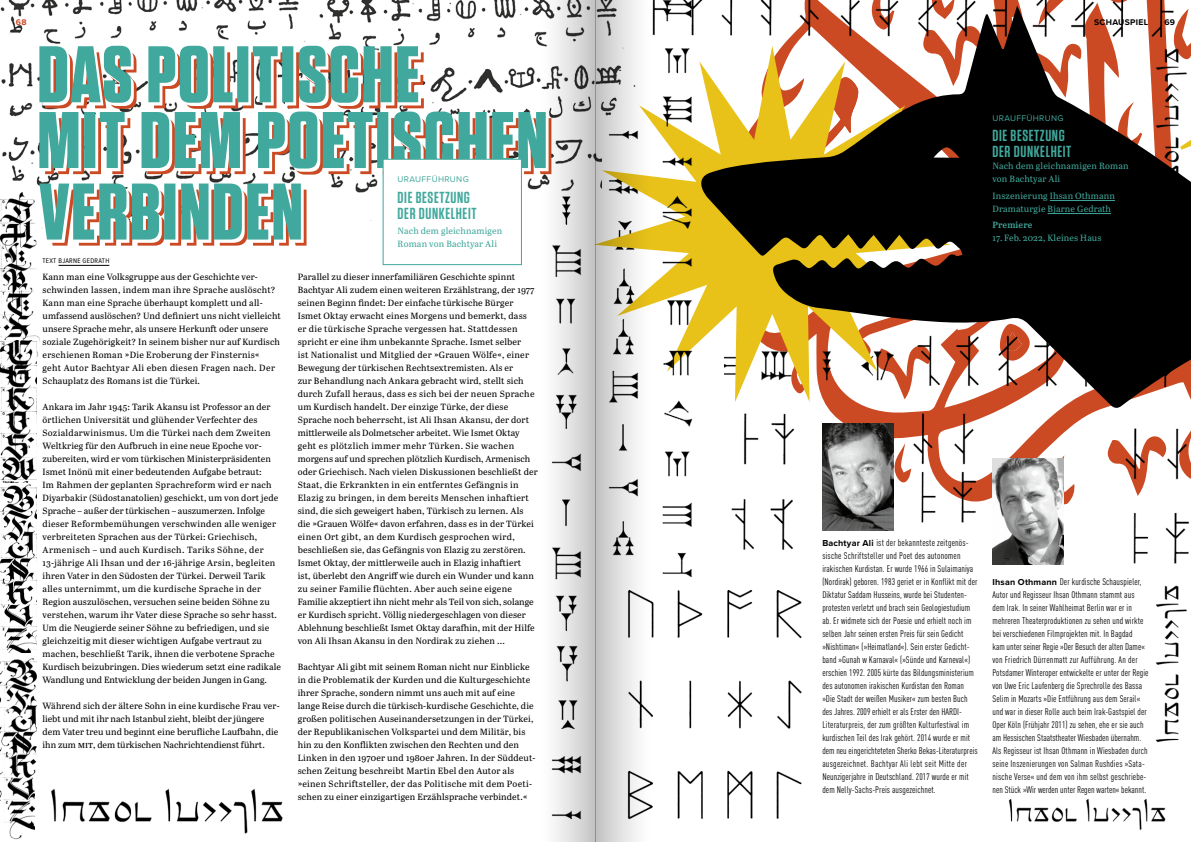
<style>
.page{position:relative;width:1191px;height:842px;background:#fff}
.page>*{position:absolute;margin:0;border:0;box-sizing:border-box;transform-origin:0 0}
.Stückinfo_Titel{font:600 16px/16.3px "Tungsten";letter-spacing:.04em;color:#40a89c}
.Stückinfos_Infos{font:600 16px/16.3px "Tungsten";letter-spacing:.04em;color:#40a89c}
.Randspalte___H2{font:condensed 9.5px/13px "DIN Pro";letter-spacing:.01em;color:#000}
.Copy{font:9px/13px "Abril Text";letter-spacing:.015em;color:#000}
.Stückinfos_Infos-2{font:9px/13px "Abril Text";letter-spacing:.015em;color:#40a89c}
.Stückinfo_Head{font:600 9px "Abril Text";color:#40a89c}
.Stückinfos_Oberzeile{font:8.6px "Proxima Nova";letter-spacing:.04em;color:#40a89c}
.t1{font:700 8.6px "Proxima Nova";letter-spacing:.04em;color:#000}
.Seitenzahl{font:700 8.6px "Proxima Nova";color:#cb4a23}
.Credit{font:7px "Proxima Nova Cond";letter-spacing:.04em;color:#000}
.s1{font-size:9.5px}
.s2{font-family:"Proxima Nova";font-weight:700;font-stretch:normal;font-size:9px}
</style>
<div class="page">
<img style="left:0;top:0;width:287px;height:186px">
<img style="left:0;top:192px;width:40px;height:187px">
<img style="left:0;top:340px;width:36px;height:143px">
<img style="left:0;top:484px;width:36px;height:169px">
<img style="left:0;top:658px;width:36px;height:182px">
<img style="left:51px;top:788px;width:232px;height:46px">
<svg style="left:822px;top:409px;width:322px;height:97px"></svg>
<img style="left:287px;top:0;width:252px;height:257px">
<img style="left:652px;top:0;width:513px;height:36px">
<img style="left:1155px;top:585px;width:32px;height:158px">
<img style="left:1008px;top:798px;width:158px;height:32px">
<img style="left:744px;top:413px;width:51px;height:52px">
<img style="left:910px;top:409px;width:71px;height:48px">
<img style="left:1123px;top:410px;width:68px;height:75px">
<img style="left:731px;top:499px;width:62px;height:51px">
<img style="left:910px;top:457px;width:75px;height:66px">
<img style="left:1123px;top:498px;width:66px;height:66px">
<img style="left:652px;top:590px;width:150px;height:229px">
<img style="left:655px;top:0;width:43px;height:578px">
<svg style="left:699px;top:6px;width:492px;height:403px"></svg>
<svg style="left:39px;top:184px;width:267px;height:62px"></svg>
<svg style="left:39px;top:46px;width:500px;height:129px"></svg>
<img style="left:822px;top:424px;width:71px;height:106px">
<img style="left:992px;top:459px;width:71px;height:106px">
<hr style="left:1050px;top:200px;width:65px;height:1px;background:#40a89c">
<hr style="left:1047px;top:213px;width:64px;height:1px;background:#40a89c">
<div style="left:383px;top:159px;width:138px;height:106px;background:#fff"></div>
<div style="left:383px;top:159px;width:139px;height:106px;border:1px solid #40a89c"></div>
<hr style="left:58px;top:265px;width:51px;height:1px;background:#000">
<svg style="left:595px;top:0;width:57px;height:842px"></svg>
<svg style="left:539px;top:0;width:56px;height:842px"></svg>
<p class="Seitenzahl" style="left:16px;top:16px;width:12px">68</p>
<p class="t1" style="left:1094px;top:16px;width:56px">SCHAUSPIEL</p>
<p class="t1" style="left:1164px;top:16px;width:12px">69</p>
<p class="Credit" style="left:43px;top:256px;width:68px">TEXT BJARNE GEDRATH</p>
<p class="Copy" style="left:43px;top:270px;width:240px">Kann man eine Volksgruppe aus der Geschichte ver&shy;schwinden lassen, indem man ihre Sprache auslöscht?<br>Kann man eine Sprache überhaupt komplett und all&shy;umfassend auslöschen? Und definiert uns nicht vielleicht unsere Sprache mehr, als unsere Herkunft oder unsere soziale Zugehörigkeit? In seinem bisher nur auf Kurdisch erschienen Roman »Die Eroberung der Finsternis«<br>geht Autor Bachtyar Ali eben diesen Fragen nach. Der Schauplatz des Romans ist die Türkei.</p>
<p class="Copy" style="left:43px;top:400px;width:240px">Ankara im Jahr 1945: Tarik Akansu ist Professor an der örtlichen Universität und glühender Verfechter des Sozialdarwinismus. Um die Türkei nach dem Zweiten Weltkrieg für den Aufbruch in eine neue Epoche vor&shy;zubereiten, wird er vom türkischen Ministerpräsidenten Ismet Inönü mit einer bedeutenden Aufgabe betraut:<br>Im Rahmen der geplanten Sprachreform wird er nach Diyarbakir (Südostanatolien) geschickt, um von dort jede Sprache – außer der türkischen – auszumerzen. Infolge dieser Reformbemühungen verschwinden alle weniger verbreiteten Sprachen aus der Türkei: Griechisch, Armenisch – und auch Kurdisch. Tariks Söhne, der 13-jährige Ali Ihsan und der 16-jährige Arsin, begleiten ihren Vater in den Südosten der Türkei. Derweil Tarik alles unternimmt, um die kurdische Sprache in der Region auszulöschen, versuchen seine beiden Söhne zu verstehen, warum ihr Vater diese Sprache so sehr hasst.<br>Um die Neugierde seiner Söhne zu befriedigen, und sie gleichzeitig mit dieser wichtigen Aufgabe vertraut zu machen, beschließt Tarik, ihnen die verbotene Sprache Kurdisch beizubringen. Dies wiederum setzt eine radikale Wandlung und Entwicklung der beiden Jungen in Gang.</p>
<p class="Copy" style="left:43px;top:699px;width:239px">Während sich der ältere Sohn in eine kurdische Frau ver&shy;liebt und mit ihr nach Istanbul zieht, bleibt der jüngere dem Vater treu und beginnt eine berufliche Laufbahn, die ihn zum <span class="s1">MIT</span>, dem türkischen Nachrichtendienst führt.</p>
<p class="Stückinfos_Oberzeile" style="left:398px;top:173px;width:73px">URAUFFÜHRUNG</p>
<p class="Stückinfos_Infos" style="left:398px;top:189px;width:80px">DIE BESETZUNG<br>DER DUNKELHEIT</p>
<p class="Stückinfos_Infos-2" style="left:398px;top:224px;width:106px">Nach dem gleichnamigen<br>Roman von Bachtyar Ali</p>
<p class="Copy" style="left:298px;top:270px;width:242px">Parallel zu dieser innerfamiliären Geschichte spinnt Bachtyar Ali zudem einen weiteren Erzählstrang, der 1977 seinen Beginn findet: Der einfache türkische Bürger Ismet Oktay erwacht eines Morgens und bemerkt, dass er die türkische Sprache vergessen hat. Stattdessen spricht er eine ihm unbekannte Sprache. Ismet selber<br>ist Nationalist und Mitglied der »Grauen Wölfe«, einer Bewegung der türkischen Rechtsextremisten. Als er<br>zur Behandlung nach Ankara gebracht wird, stellt sich durch Zufall heraus, dass es sich bei der neuen Sprache um Kurdisch handelt. Der einzige Türke, der diese Sprache noch beherrscht, ist Ali Ihsan Akansu, der dort mittlerweile als Dolmetscher arbeitet. Wie Ismet Oktay geht es plötzlich immer mehr Türken. Sie wachen morgens auf und sprechen plötzlich Kurdisch, Armenisch oder Griechisch. Nach vielen Diskussionen beschließt der Staat, die Erkrankten in ein entferntes Gefängnis in Elazig zu bringen, in dem bereits Menschen inhaftiert sind, die sich geweigert haben, Türkisch zu lernen. Als die »Grauen Wölfe« davon erfahren, dass es in der Türkei einen Ort gibt, an dem Kurdisch gesprochen wird, beschließen sie, das Gefängnis von Elazig zu zerstören.<br>Ismet Oktay, der mittlerweile auch in Elazig inhaftiert<br>ist, überlebt den Angriff wie durch ein Wunder und kann zu seiner Familie flüchten. Aber auch seine eigene Familie akzeptiert ihn nicht mehr als Teil von sich, solange er Kurdisch spricht. Völlig niedergeschlagen von dieser Ablehnung beschließt Ismet Oktay darafhin, mit der Hilfe von Ali Ihsan Akansu in den Nordirak zu ziehen ...</p>
<p class="Copy" style="left:298px;top:660px;width:239px">Bachtyar Ali gibt mit seinem Roman nicht nur Einblicke in die Problematik der Kurden und die Kulturgeschichte ihrer Sprache, sondern nimmt uns auch mit auf eine lange Reise durch die türkisch-kurdische Geschichte, die großen politischen Auseinandersetzungen in der Türkei, der Republikanischen Volkspartei und dem Militär, bis hin zu den Konflikten zwischen den Rechten und den Linken in den 1970er und 1980er Jahren. In der Süddeut&shy;schen Zeitung beschreibt Martin Ebel den Autor als »einen Schriftsteller, der das Politische mit dem Poeti&shy;schen zu einer einzigartigen Erzählsprache verbindet.«</p>
<p class="Stückinfos_Oberzeile" style="left:992px;top:111px;width:73px">URAUFFÜHRUNG</p>
<p class="Stückinfo_Titel" style="left:992px;top:128px;width:80px">DIE BESETZUNG<br>DER DUNKELHEIT</p>
<p class="Stückinfos_Infos-2" style="left:992px;top:159px;width:138px">Nach dem gleichnamigen Roman von Bachtyar Ali</p>
<p class="Stückinfos_Infos-2" style="left:992px;top:188px;width:124px">Inszenierung Ihsan Othmann<br>Dramaturgie Bjarne Gedrath</p>
<p class="Stückinfo_Head" style="left:992px;top:218px;width:41px">Premiere</p>
<p class="Stückinfos_Infos-2" style="left:992px;top:231px;width:110px">17. Feb. 2022, Kleines Haus</p>
<p class="Randspalte___H2" style="left:822px;top:536px;width:157px"><span class="s2">Bachtyar Ali</span> ist der bekannteste zeitgenös&shy;sische Schriftsteller und Poet des autonomen irakischen Kurdistan. Er wurde 1966 in Sulaimaniya (Nordirak) geboren. 1983 geriet er in Konflikt mit der Diktatur Saddam Husseins, wurde bei Studenten&shy;protesten verletzt und brach sein Geologiestudium ab. Er widmete sich der Poesie und erhielt noch im selben Jahr seinen ersten Preis für sein Gedicht »Nishtiman« (»Heimatland«). Sein erster Gedicht&shy;band »Gunah w Karnaval« (»Sünde und Karneval«) erschien 1992. 2005 kürte das Bildungsministerium des autonomen irakischen Kurdistan den Roman »Die Stadt der weißen Musiker« zum besten Buch des Jahres. 2009 erhielt er als Erster den HARDI-Literaturpreis, der zum größten Kulturfestival im kurdischen Teil des Irak gehört. 2014 wurde er mit dem neu eingerichteteten Sherko Bekas-Literaturpreis ausgezeichnet. Bachtyar Ali lebt seit Mitte der Neunzigerjahre in Deutschland. 2017 wurde er mit dem Nelly-Sachs-Preis ausgezeichnet.</p>
<p class="Randspalte___H2" style="left:992px;top:575px;width:157px"><span class="s2">Ihsan Othmann</span> Der kurdische Schauspieler, Autor und Regisseur Ihsan Othmann stammt aus dem Irak. In seiner Wahlheimat Berlin war er in mehreren Theaterproduktionen zu sehen und wirkte bei verschiedenen Filmprojekten mit. In Bagdad<br>kam unter seiner Regie »Der Besuch der alten Dame« von Friedrich Dürrenmatt zur Aufführung. An der Potsdamer Winteroper entwickelte er unter der Regie von Uwe Eric Laufenberg die Sprechrolle des Bassa Selim in Mozarts »Die Entführung aus dem Serail« und war in dieser Rolle auch beim Irak-Gastspiel der Oper Köln (Frühjahr 2011) zu sehen, ehe er sie auch am Hessischen Staatstheater Wiesbaden übernahm.<br>Als Regisseur ist Ihsan Othmann in Wiesbaden durch seine Inszenierungen von Salman Rushdies »Sata&shy;nische Verse« und dem von ihm selbst geschriebe&shy;nen Stück »Wir werden unter Regen warten« bekannt.</p>
</div>
